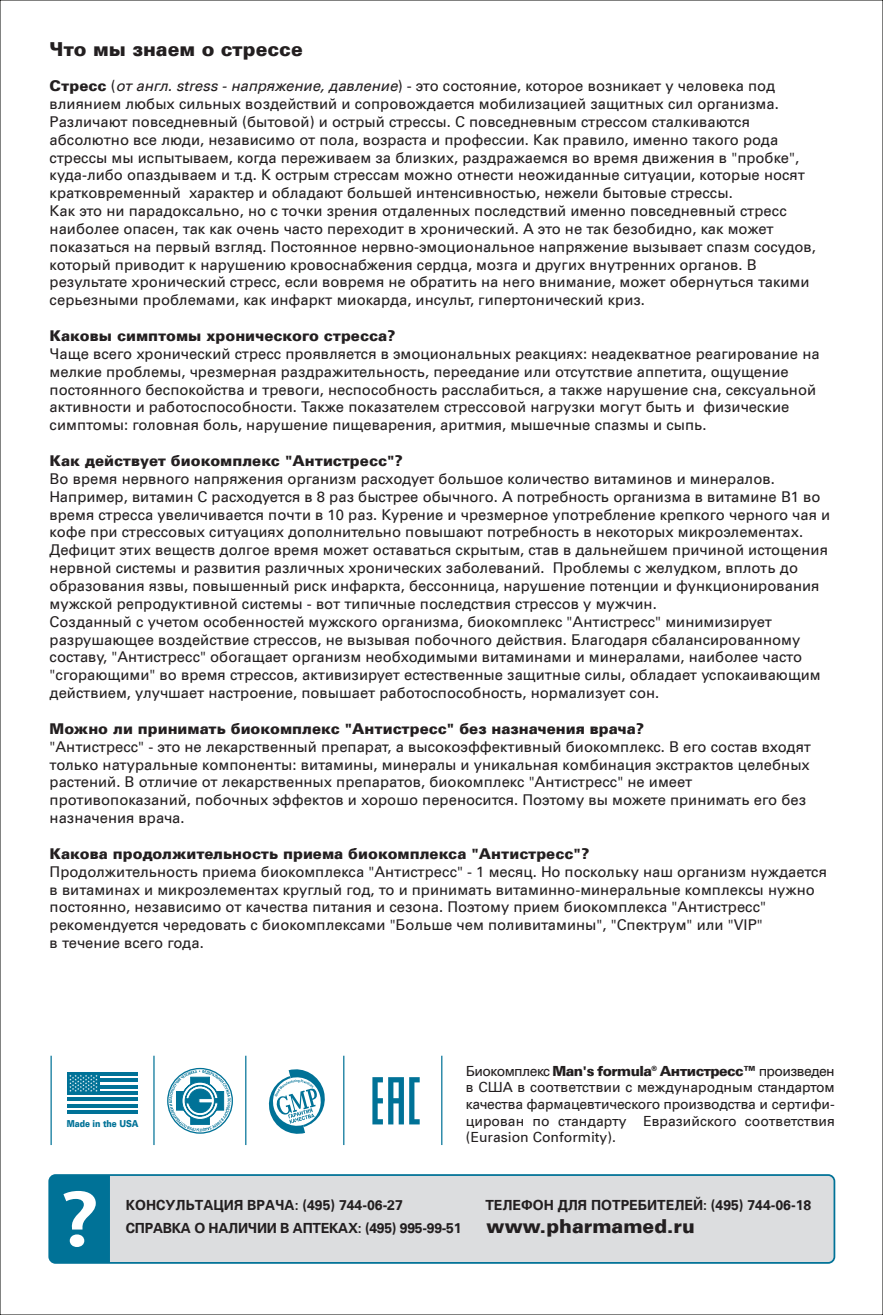
<style>
.page{position:relative;width:883px;height:1315px;background:#fff}
.page>*{position:absolute;margin:0;border:0;box-sizing:border-box;transform-origin:0 0}
.t1{font:900 19.25px "Univers LTCYR";color:#231f20}
.t2{font:14.88px/17.8px "Univers LTCYR";color:#231f20}
.t3{font:900 14.88px "Univers LTCYR";color:#231f20}
.t4{font:14px/16.6px "Univers LTCYR";color:#231f20;text-align:justify}
.t5{font:700 14px/22.8px "Univers LTCYR";letter-spacing:-.02em;color:#231f20}
.t6{font:700 14px "Univers LTCYR";color:#231f20}
.t7{font:900 9.62px "Univers LTCYR";letter-spacing:-.01em;color:#007297;scale:.84 1}
.s1{font-weight:900}
.s2{font-style:italic}
</style>
<div class="page">
<div style="left:167px;top:1068px;width:66px;height:65px;border:1px solid #007297;border-radius:50%"></div>
<svg style="left:169px;top:1070px;width:62px;height:61px"></svg>
<div style="left:49px;top:1175px;width:785px;height:87px;background:#dcdddf;border-radius:6px"></div>
<div style="left:48px;top:1174px;width:787px;height:89px;border:2px solid #007297;border-radius:6px"></div>
<svg style="left:49px;top:1175px;width:61px;height:87px;background:#2285a5"></svg>
<svg style="left:268px;top:1069px;width:57px;height:65px"></svg>
<hr style="left:51px;top:1055px;width:1px;height:90px;background:#007297">
<hr style="left:153px;top:1055px;width:2px;height:90px;background:#007297">
<hr style="left:245px;top:1055px;width:1px;height:90px;background:#007297">
<hr style="left:343px;top:1055px;width:1px;height:90px;background:#007297">
<hr style="left:441px;top:1055px;width:1px;height:90px;background:#007297">
<svg style="left:372px;top:1077px;width:48px;height:47px"></svg>
<hr style="left:68px;top:1110px;width:70px;height:3px;background:#007297">
<hr style="left:68px;top:1104px;width:70px;height:3px;background:#007297">
<hr style="left:68px;top:1097px;width:70px;height:3px;background:#007297">
<hr style="left:68px;top:1091px;width:70px;height:3px;background:#007297">
<hr style="left:68px;top:1085px;width:70px;height:3px;background:#007297">
<hr style="left:68px;top:1078px;width:70px;height:3px;background:#007297">
<hr style="left:68px;top:1072px;width:70px;height:3px;background:#007297">
<div style="left:68px;top:1072px;width:32px;height:22px;background:#007297"></div>
<svg style="left:69px;top:1075px;width:29px;height:16px"></svg>
<p class="t1" style="left:50px;top:38px;width:255px">Что мы знаем о стрессе</p>
<p class="t2" style="left:50px;top:77px;width:768px"><span class="s1">Стресс</span> (<span class="s2">от англ. stress - напряжение, давление</span>) - это состояние, которое возникает у человека под влиянием любых сильных воздействий и сопровождается мобилизацией защитных сил организма.<br>Различают повседневный (бытовой) и острый стрессы. С повседневным стрессом сталкиваются абсолютно все люди, независимо от пола, возраста и профессии. Как правило, именно такого рода стрессы мы испытываем, когда переживаем за близких, раздражаемся во время движения в "пробке", куда-либо опаздываем и т.д. К острым стрессам можно отнести неожиданные ситуации, которые носят кратковременный характер и обладают большей интенсивностью, нежели бытовые стрессы.<br>Как это ни парадоксально, но с точки зрения отдаленных последствий именно повседневный стресс наиболее опасен, так как очень часто переходит в хронический. А это не так безобидно, как может показаться на первый взгляд. Постоянное нервно-эмоциональное напряжение вызывает спазм сосудов, который приводит к нарушению кровоснабжения сердца, мозга и других внутренних органов. В результате хронический стресс, если вовремя не обратить на него внимание, может обернуться такими серьезными проблемами, как инфаркт миокарда, инсульт, гипертонический криз.</p>
<p class="t3" style="left:50px;top:327px;width:347px">Каковы симптомы хронического стресса?</p>
<p class="t2" style="left:50px;top:344px;width:772px">Чаще всего хронический стресс проявляется в эмоциональных реакциях: неадекватное реагирование на мелкие проблемы, чрезмерная раздражительность, переедание или отсутствие аппетита, ощущение постоянного беспокойства и тревоги, неспособность расслабиться, а также нарушение сна, сексуальной активности и работоспособности. Также показателем стрессовой нагрузки могут быть и физические симптомы: головная боль, нарушение пищеварения, аритмия, мышечные спазмы и сыпь.</p>
<p class="t3" style="left:50px;top:452px;width:355px">Как действует биокомплекс "Антистресс"?</p>
<p class="t2" style="left:50px;top:469px;width:782px">Во время нервного напряжения организм расходует большое количество витаминов и минералов.<br>Например, витамин С расходуется в 8 раз быстрее обычного. А потребность организма в витамине В1 во время стресса увеличивается почти в 10 раз. Курение и чрезмерное употребление крепкого черного чая и кофе при стрессовых ситуациях дополнительно повышают потребность в некоторых микроэлементах.<br>Дефицит этих веществ долгое время может оставаться скрытым, став в дальнейшем причиной истощения нервной системы и развития различных хронических заболеваний. Проблемы с желудком, вплоть до образования язвы, повышенный риск инфаркта, бессонница, нарушение потенции и функционирования мужской репродуктивной системы - вот типичные последствия стрессов у мужчин.<br>Созданный с учетом особенностей мужского организма, биокомплекс "Антистресс" минимизирует разрушающее воздействие стрессов, не вызывая побочного действия. Благодаря сбалансированному составу, "Антистресс" обогащает организм необходимыми витаминами и минералами, наиболее часто "сгорающими" во время стрессов, активизирует естественные защитные силы, обладает успокаивающим действием, улучшает настроение, повышает работоспособность, нормализует сон.</p>
<p class="t3" style="left:50px;top:720px;width:596px">Можно ли принимать биокомплекс "Антистресс" без назначения врача?</p>
<p class="t2" style="left:50px;top:737px;width:763px">"Антистресс" - это не лекарственный препарат, а высокоэффективный биокомплекс. В его состав входят только натуральные компоненты: витамины, минералы и уникальная комбинация экстрактов целебных растений. В отличие от лекарственных препаратов, биокомплекс "Антистресс" не имеет противопоказаний, побочных эффектов и хорошо переносится. Поэтому вы можете принимать его без назначения врача.</p>
<p class="t3" style="left:50px;top:845px;width:541px">Какова продолжительность приема биокомплекса "Антистресс"?</p>
<p class="t2" style="left:50px;top:862px;width:779px">Продолжительность приема биокомплекса "Антистресс" - 1 месяц. Но поскольку наш организм нуждается в витаминах и микроэлементах круглый год, то и принимать витаминно-минеральные комплексы нужно постоянно, независимо от качества питания и сезона. Поэтому прием биокомплекса "Антистресс" рекомендуется чередовать с биокомплексами "Больше чем поливитамины", "Спектрум" или "VIP"<br>в течение всего года.</p>
<p class="t7" style="left:67px;top:1118px;width:87px">Made in the USA</p>
<p class="t4" style="left:466px;top:1062px;width:370px">Биокомплекс <span class="s1">Man's formula® Антистресс™</span> произведен в США в соответствии с международным стандартом качества фармацевтического производства и сертифи&shy;цирован по стандарту Евразийского соответствия (Eurasion Conformity).</p>
<p class="t5" style="left:126px;top:1194px;width:337px">КОНСУЛЬТАЦИЯ ВРАЧА: (495) 744-06-27<br>СПРАВКА О НАЛИЧИИ В АПТЕКАХ: (495) 995-99-51</p>
<p class="t6" style="left:485px;top:1197px;width:327px">ТЕЛЕФОН ДЛЯ ПОТРЕБИТЕЛЕЙ: (495) 744-06-18</p>
<p class="t1" style="left:487px;top:1215px;width:210px">www.pharmamed.ru</p>
</div>
